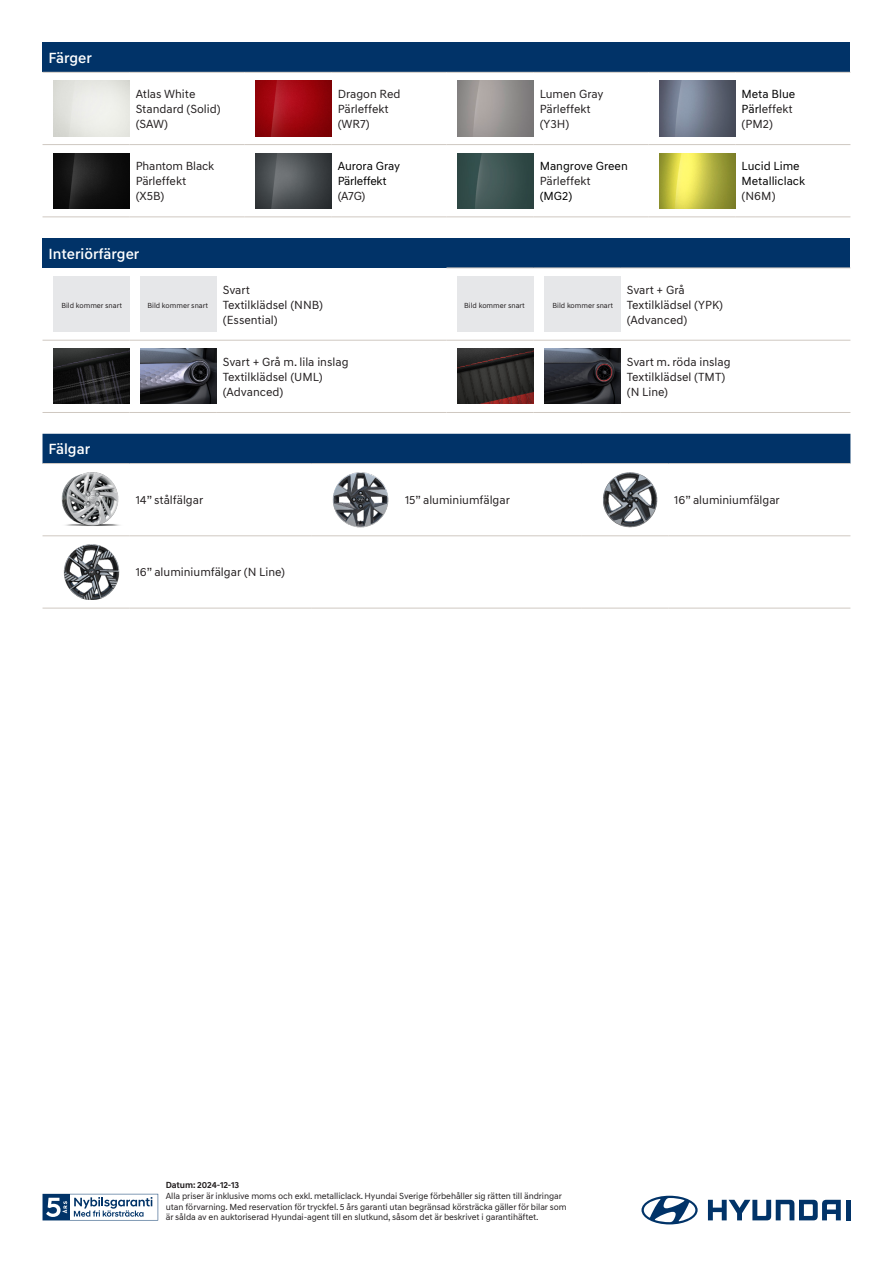
<style>
.page{position:relative;width:893px;height:1263px;background:#fff}
.page>*{position:absolute;margin:0;border:0;box-sizing:border-box;transform-origin:0 0}
.Normal{font:500 15px "Hyundai Sans Text";color:#fff}
.t1{font:12px "Hyundai Sans Text";color:#231f20}
.t2{font:12px "Hyundai Sans Text";color:#000}
.t3{font:12px "Hyundai Sans Text";letter-spacing:-.02em;color:#000}
.t4{font:9px/10.8px "Hyundai Sans Text";letter-spacing:-.01em;color:#231f20}
.t5{font:700 9px "Hyundai Sans Text";letter-spacing:-.01em;color:#231f20}
.t6{font:7.5px "Hyundai Sans Text";color:#231f20}
.s1{color:#000}
</style>
<div class="page">
<svg style="left:708px;top:1200px;width:133px;height:20px"></svg>
<div style="left:845px;top:1200px;width:5px;height:20px;background:#013368"></div>
<svg style="left:641px;top:1196px;width:57px;height:28px"></svg>
<svg style="left:43px;top:1194px;width:115px;height:26px"></svg>
<div style="left:43px;top:43px;width:807px;height:29px;background:#013368"></div>
<hr style="left:244px;top:72px;width:88px;height:1px;background:#cfc8c1">
<hr style="left:43px;top:72px;width:87px;height:1px;background:#cfc8c1">
<hr style="left:648px;top:72px;width:88px;height:1px;background:#cfc8c1">
<hr style="left:43px;top:217px;width:87px;height:1px;background:#cfc8c1">
<hr style="left:244px;top:217px;width:88px;height:1px;background:#cfc8c1">
<hr style="left:446px;top:217px;width:88px;height:1px;background:#cfc8c1">
<hr style="left:648px;top:217px;width:88px;height:1px;background:#cfc8c1">
<hr style="left:332px;top:72px;width:114px;height:1px;background:#cfc8c1">
<hr style="left:130px;top:72px;width:114px;height:1px;background:#cfc8c1">
<hr style="left:446px;top:72px;width:88px;height:1px;background:#cfc8c1">
<hr style="left:534px;top:72px;width:114px;height:1px;background:#cfc8c1">
<hr style="left:736px;top:72px;width:114px;height:1px;background:#cfc8c1">
<hr style="left:130px;top:217px;width:114px;height:1px;background:#cfc8c1">
<hr style="left:332px;top:217px;width:114px;height:1px;background:#cfc8c1">
<hr style="left:534px;top:217px;width:114px;height:1px;background:#cfc8c1">
<hr style="left:736px;top:217px;width:114px;height:1px;background:#cfc8c1">
<hr style="left:43px;top:144px;width:87px;height:1px;background:#cfc8c1">
<hr style="left:130px;top:144px;width:114px;height:1px;background:#cfc8c1">
<hr style="left:244px;top:144px;width:88px;height:1px;background:#cfc8c1">
<hr style="left:446px;top:144px;width:88px;height:1px;background:#cfc8c1">
<hr style="left:648px;top:144px;width:88px;height:1px;background:#cfc8c1">
<hr style="left:332px;top:144px;width:114px;height:1px;background:#cfc8c1">
<hr style="left:534px;top:144px;width:114px;height:1px;background:#cfc8c1">
<hr style="left:736px;top:144px;width:114px;height:1px;background:#cfc8c1">
<img style="left:255px;top:81px;width:77px;height:55px">
<img style="left:457px;top:81px;width:77px;height:55px">
<img style="left:659px;top:81px;width:77px;height:55px">
<img style="left:53px;top:153px;width:77px;height:55px">
<img style="left:255px;top:153px;width:77px;height:55px">
<img style="left:457px;top:153px;width:77px;height:55px">
<img style="left:659px;top:153px;width:77px;height:55px">
<div style="left:43px;top:238px;width:807px;height:30px;background:#013368"></div>
<hr style="left:446px;top:268px;width:88px;height:1px;background:#cfc8c1">
<hr style="left:534px;top:268px;width:87px;height:1px;background:#cfc8c1">
<hr style="left:621px;top:268px;width:229px;height:1px;background:#cfc8c1">
<hr style="left:446px;top:340px;width:88px;height:1px;background:#cfc8c1">
<hr style="left:534px;top:340px;width:87px;height:1px;background:#cfc8c1">
<hr style="left:621px;top:340px;width:229px;height:1px;background:#cfc8c1">
<hr style="left:43px;top:412px;width:87px;height:1px;background:#cfc8c1">
<hr style="left:130px;top:412px;width:87px;height:1px;background:#cfc8c1">
<hr style="left:217px;top:412px;width:229px;height:1px;background:#cfc8c1">
<hr style="left:43px;top:340px;width:87px;height:1px;background:#cfc8c1">
<hr style="left:130px;top:340px;width:87px;height:1px;background:#cfc8c1">
<hr style="left:217px;top:340px;width:229px;height:1px;background:#cfc8c1">
<hr style="left:446px;top:412px;width:88px;height:1px;background:#cfc8c1">
<hr style="left:534px;top:412px;width:87px;height:1px;background:#cfc8c1">
<hr style="left:621px;top:412px;width:229px;height:1px;background:#cfc8c1">
<div style="left:53px;top:276px;width:77px;height:56px;background:#e6e7e9"></div>
<div style="left:140px;top:276px;width:77px;height:56px;background:#e6e7e9"></div>
<div style="left:457px;top:276px;width:77px;height:56px;background:#e6e7e9"></div>
<div style="left:544px;top:276px;width:77px;height:56px;background:#e6e7e9"></div>
<img style="left:53px;top:348px;width:77px;height:56px">
<img style="left:140px;top:349px;width:77px;height:55px">
<img style="left:457px;top:349px;width:77px;height:55px">
<img style="left:544px;top:349px;width:77px;height:55px">
<div style="left:43px;top:434px;width:807px;height:29px;background:#013368"></div>
<hr style="left:43px;top:463px;width:87px;height:1px;background:#cfc8c1">
<hr style="left:312px;top:463px;width:87px;height:1px;background:#cfc8c1">
<hr style="left:581px;top:463px;width:87px;height:1px;background:#cfc8c1">
<hr style="left:130px;top:463px;width:182px;height:1px;background:#cfc8c1">
<hr style="left:399px;top:463px;width:182px;height:1px;background:#cfc8c1">
<hr style="left:668px;top:463px;width:182px;height:1px;background:#cfc8c1">
<hr style="left:43px;top:535px;width:87px;height:1px;background:#cfc8c1">
<hr style="left:312px;top:535px;width:87px;height:1px;background:#cfc8c1">
<hr style="left:581px;top:535px;width:87px;height:1px;background:#cfc8c1">
<hr style="left:43px;top:608px;width:87px;height:1px;background:#cfc8c1">
<hr style="left:312px;top:608px;width:87px;height:1px;background:#cfc8c1">
<hr style="left:581px;top:608px;width:87px;height:1px;background:#cfc8c1">
<hr style="left:130px;top:535px;width:182px;height:1px;background:#cfc8c1">
<hr style="left:399px;top:535px;width:182px;height:1px;background:#cfc8c1">
<hr style="left:668px;top:535px;width:182px;height:1px;background:#cfc8c1">
<hr style="left:130px;top:608px;width:182px;height:1px;background:#cfc8c1">
<hr style="left:399px;top:608px;width:182px;height:1px;background:#cfc8c1">
<hr style="left:668px;top:608px;width:182px;height:1px;background:#cfc8c1">
<img style="left:61px;top:472px;width:59px;height:54px">
<img style="left:332px;top:472px;width:57px;height:55px">
<img style="left:603px;top:472px;width:55px;height:55px">
<img style="left:63px;top:544px;width:57px;height:56px">
<p class="Normal" style="left:49px;top:49px;width:45px">Färger</p>
<p class="t1" style="left:136px;top:87px;width:61px">Atlas White</p>
<p class="t1" style="left:136px;top:102px;width:86px">Standard (Solid)</p>
<p class="t1" style="left:136px;top:117px;width:34px">(SAW)</p>
<p class="t1" style="left:136px;top:159px;width:80px">Phantom Black</p>
<p class="t1" style="left:136px;top:174px;width:52px">Pärleffekt</p>
<p class="t1" style="left:136px;top:189px;width:30px">(X5B)</p>
<p class="t1" style="left:338px;top:87px;width:64px">Dragon Red</p>
<p class="t1" style="left:338px;top:102px;width:53px">Pärleffekt</p>
<p class="t1" style="left:338px;top:117px;width:34px">(WR7)</p>
<p class="t2" style="left:338px;top:159px;width:64px">Aurora Gray</p>
<p class="t3" style="left:338px;top:174px;width:50px">Pärleffekt</p>
<p class="t1" style="left:338px;top:189px;width:29px">(A7G)</p>
<p class="t1" style="left:540px;top:87px;width:65px">Lumen Gray</p>
<p class="t1" style="left:540px;top:102px;width:53px">Pärleffekt</p>
<p class="t1" style="left:540px;top:117px;width:31px">(Y3H)</p>
<p class="t2" style="left:540px;top:159px;width:90px">Mangrove Green</p>
<p class="t1" style="left:540px;top:174px;width:53px">Pärleffekt</p>
<p class="t2" style="left:540px;top:189px;width:34px">(MG2)</p>
<p class="t2" style="left:742px;top:87px;width:55px">Meta Blue</p>
<p class="t1" style="left:742px;top:102px;width:53px"><span class="s1">Pärl</span>effekt</p>
<p class="t1" style="left:742px;top:117px;width:33px">(PM2)</p>
<p class="t2" style="left:742px;top:159px;width:60px">Lucid Lime</p>
<p class="t2" style="left:742px;top:174px;width:65px">Metalliclack</p>
<p class="t1" style="left:742px;top:189px;width:35px">(N6M)</p>
<p class="Normal" style="left:49px;top:244px;width:92px">Interiörfärger</p>
<p class="t1" style="left:223px;top:282px;width:28px">Svart</p>
<p class="t1" style="left:223px;top:297px;width:102px">Textilklädsel (NNB)</p>
<p class="t1" style="left:223px;top:312px;width:56px">(Essential)</p>
<p class="t6" style="left:61px;top:300px;width:62px">Bild kommer snart</p>
<p class="t6" style="left:147px;top:300px;width:62px">Bild kommer snart</p>
<p class="t6" style="left:464px;top:300px;width:62px">Bild kommer snart</p>
<p class="t6" style="left:552px;top:300px;width:62px">Bild kommer snart</p>
<p class="t1" style="left:223px;top:354px;width:127px">Svart + Grå m. lila inslag</p>
<p class="t1" style="left:223px;top:369px;width:101px">Textilklädsel (UML)</p>
<p class="t1" style="left:223px;top:384px;width:62px">(Advanced)</p>
<p class="t1" style="left:627px;top:282px;width:59px">Svart + Grå</p>
<p class="t1" style="left:627px;top:297px;width:98px">Textilklädsel (YPK)</p>
<p class="t1" style="left:627px;top:312px;width:62px">(Advanced)</p>
<p class="t1" style="left:627px;top:354px;width:105px">Svart m. röda inslag</p>
<p class="t1" style="left:627px;top:369px;width:100px">Textilklädsel (TMT)</p>
<p class="t1" style="left:627px;top:384px;width:43px">(N Line)</p>
<p class="Normal" style="left:49px;top:440px;width:43px">Fälgar</p>
<p class="t1" style="left:136px;top:493px;width:69px">14” stålfälgar</p>
<p class="t1" style="left:405px;top:493px;width:106px">15” aluminiumfälgar</p>
<p class="t1" style="left:674px;top:493px;width:107px">16” aluminiumfälgar</p>
<p class="t1" style="left:136px;top:565px;width:151px">16” aluminiumfälgar (N Line)</p>
<p class="t5" style="left:166px;top:1179px;width:75px">Datum: 2024-12-13</p>
<p class="t4" style="left:166px;top:1190px;width:402px">Alla priser är inklusive moms och exkl. metalliclack. Hyundai Sverige förbehåller sig rätten till ändringar utan förvarning. Med reservation för tryckfel. 5 års garanti utan begränsad körsträcka gäller för bilar som är sålda av en auktoriserad Hyundai-agent till en slutkund, såsom det är beskrivet i garantihäftet.</p>
</div>
